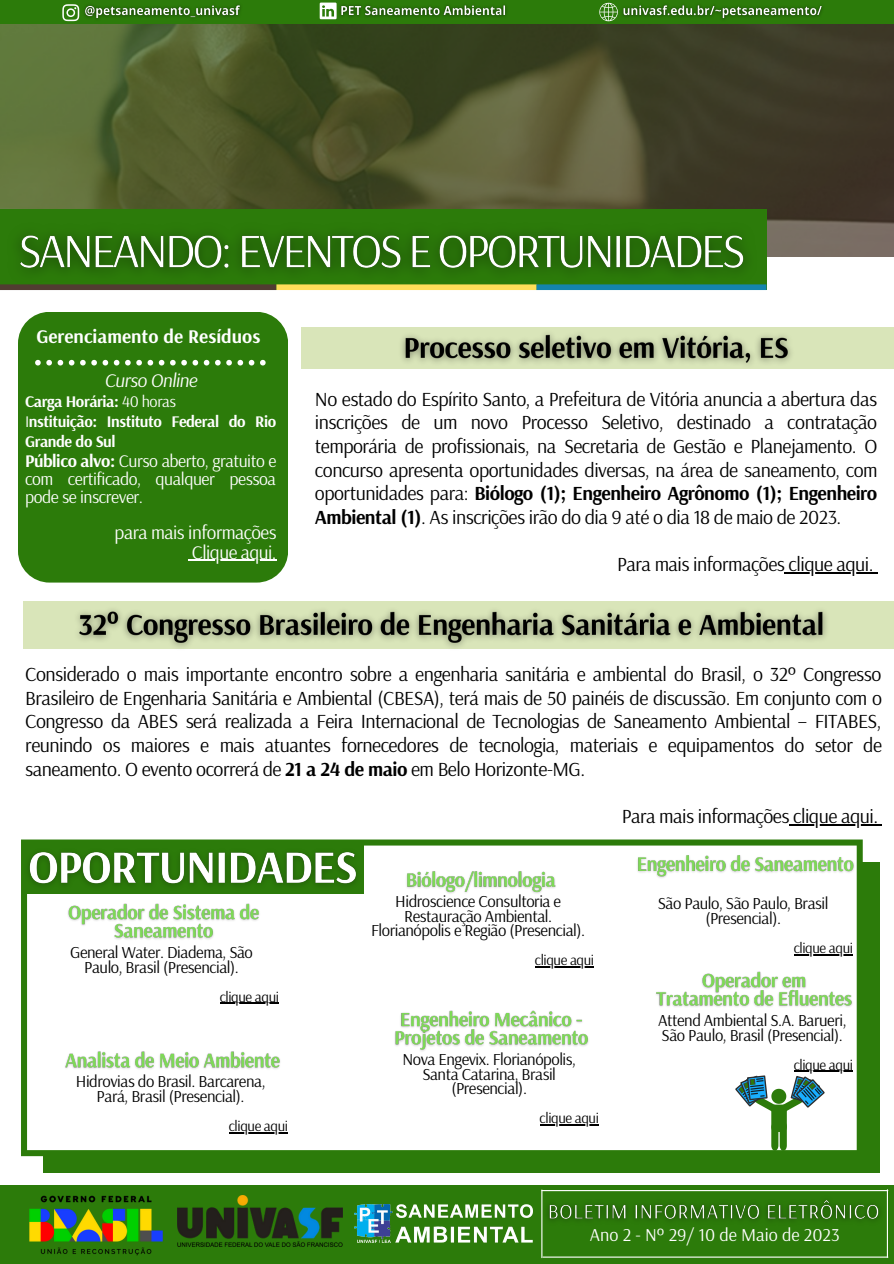
<style>
.page{position:relative;width:894px;height:1264px;background:#fff}
.page>*{position:absolute;margin:0;border:0;box-sizing:border-box;transform-origin:0 0}
.t1{font:19.95px/23.7px "Arsenal";letter-spacing:-.025em;color:#000;text-align:justify}
.t2{font:700 19.35px "Arsenal";color:#fff}
.t3{font:19.2px "Arsenal";letter-spacing:-.025em;color:#fff}
.t4{font:italic 19.2px "Arsenal";letter-spacing:-.025em;color:#fff}
.t5{font:18.15px "Arsenal";color:#fff}
.t6{font:17.7px/18px "Arsenal";letter-spacing:-.025em;color:#fff;text-align:justify}
.t7{font:16.65px/14.7px "Arsenal";letter-spacing:-.025em;color:#000;text-align:center}
.t8{font:700 16.2px/20.2px "Arsenal";letter-spacing:-.025em;color:#fff}
.t9{font:14.7px "Arsenal";letter-spacing:-.025em;color:#000}
.s1{font-weight:400}
.s2{font-weight:700}
</style>
<div class="page">
<svg style="left:0;top:24px;width:893px;height:232px"></svg>
<div style="left:0;top:0;width:893px;height:24px;background:#2c7b0a"></div>
<svg style="left:62px;top:4px;width:16px;height:17px"></svg>
<svg style="left:319px;top:3px;width:15px;height:16px"></svg>
<svg style="left:599px;top:2px;width:17px;height:20px"></svg>
<div style="left:0;top:1185px;width:893px;height:78px;background:#2c7b0a"></div>
<div style="left:18px;top:312px;width:269px;height:270px;background:#2c7b0a;border-radius:31px"></div>
<div style="left:44px;top:862px;width:835px;height:310px;background:#2c7b0a"></div>
<div style="left:21px;top:839px;width:841px;height:317px;background:#fff"></div>
<div style="left:301px;top:327px;width:592px;height:41px;background:#d9e5b9"></div>
<svg style="left:734px;top:1075px;width:90px;height:75px"></svg>
<hr style="left:543px;top:1256px;width:344px;height:1px;background:#fff">
<hr style="left:541px;top:1189px;width:1px;height:68px;background:#fff">
<hr style="left:886px;top:1189px;width:1px;height:68px;background:#fff">
<img style="left:541px;top:1189px;width:348px;height:45px">
<img style="left:177px;top:1195px;width:166px;height:51px">
<img style="left:354px;top:1204px;width:178px;height:38px">
<div style="left:23px;top:600px;width:870px;height:48px;background:#d9e5b9"></div>
<svg style="left:35px;top:360px;width:230px;height:5px"></svg>
<img style="left:29px;top:1195px;width:134px;height:61px">
<img style="left:21px;top:839px;width:346px;height:68px">
<img style="left:0;top:199px;width:770px;height:92px">
<img style="left:78px;top:4px;width:170px;height:22px">
<img style="left:334px;top:2px;width:178px;height:24px">
<img style="left:616px;top:4px;width:212px;height:22px">
<img style="left:133px;top:1077px;width:2px;height:16px">
<hr style="left:784px;top:572px;width:84px;height:1px;background:#000">
<img style="left:392px;top:334px;width:408px;height:35px">
<hr style="left:192px;top:559px;width:84px;height:2px;background:#fff">
<img style="left:67px;top:600px;width:775px;height:49px">
<hr style="left:793px;top:824px;width:84px;height:1px;background:#000">
<img style="left:64px;top:894px;width:199px;height:54px">
<hr style="left:220px;top:1002px;width:58px;height:2px;background:#000">
<img style="left:60px;top:1041px;width:225px;height:36px">
<hr style="left:229px;top:1132px;width:59px;height:1px;background:#000">
<img style="left:651px;top:962px;width:205px;height:54px">
<hr style="left:793px;top:1070px;width:59px;height:1px;background:#000">
<img style="left:632px;top:845px;width:226px;height:37px">
<hr style="left:793px;top:954px;width:59px;height:1px;background:#000">
<img style="left:390px;top:1001px;width:203px;height:54px">
<hr style="left:539px;top:1124px;width:59px;height:1px;background:#000">
<img style="left:401px;top:861px;width:159px;height:36px">
<hr style="left:534px;top:966px;width:59px;height:1px;background:#000">
<p class="t2" style="left:36px;top:323px;width:225px">Gerenciamento de Resíduos</p>
<p class="t4" style="left:104px;top:368px;width:94px">Curso Online</p>
<p class="t8" style="left:25px;top:390px;width:152px">Carga Horária: <span class="s1">40 horas</span></p>
<p class="t8" style="left:25px;top:410px;width:252px"><span class="s1">I</span>nstituição: Instituto Federal do Rio<br>Grande do Sul</p>
<p class="t6" style="left:25px;top:452px;width:253px"><span class="s2">Público alvo:</span> Curso aberto, gratuito e com certificado, qualquer pessoa pode se inscrever.</p>
<p class="t3" style="left:115px;top:520px;width:163px">para mais informações</p>
<p class="t3" style="left:192px;top:539px;width:86px">Clique aqui.</p>
<p class="t1" style="left:315px;top:386px;width:564px">No estado do Espírito Santo, a Prefeitura de Vitória anuncia a abertura das inscrições de um novo Processo Seletivo, destinado a contratação temporária de profissionais, na Secretaria de Gestão e Planejamento. O concurso apresenta oportunidades diversas, na área de saneamento, com oportunidades para: <span class="s2">Biólogo (1); Engenheiro Agrônomo (1); Engenheiro Ambiental (1)</span>. As inscrições irão do dia 9 até o dia 18 de maio de 2023.</p>
<p class="t1" style="left:617px;top:552px;width:258px">Para mais informações clique aqui.</p>
<p class="t1" style="left:25px;top:661px;width:858px">Considerado o mais importante encontro sobre a engenharia sanitária e ambiental do Brasil, o 32º Congresso Brasileiro de Engenharia Sanitária e Ambiental (CBESA), terá mais de 50 painéis de discussão. Em conjunto com o Congresso da ABES será realizada a Feira Internacional de Tecnologias de Saneamento Ambiental – FITABES, reunindo os maiores e mais atuantes fornecedores de tecnologia, materiais e equipamentos do setor de saneamento. O evento ocorrerá de <span class="s2">21 a 24 de maio</span> em Belo Horizonte-MG.</p>
<p class="t1" style="left:621px;top:803px;width:258px">Para mais informações clique aqui.</p>
<p class="t7" style="left:70px;top:944px;width:184px">General Water. Diadema, São<br>Paulo, Brasil (Presencial).</p>
<p class="t9" style="left:220px;top:987px;width:61px">clique aqui</p>
<p class="t7" style="left:76px;top:1073px;width:191px">Hidrovias do Brasil. Barcarena,<br>Pará, Brasil (Presencial).</p>
<p class="t9" style="left:229px;top:1116px;width:61px">clique aqui</p>
<p class="t7" style="left:371px;top:893px;width:215px">Hidroscience Consultoria e<br>Restauração Ambiental.<br>Florianópolis e Região (Presencial).</p>
<p class="t9" style="left:534px;top:950px;width:61px">clique aqui</p>
<p class="t7" style="left:402px;top:1051px;width:175px">Nova Engevix. Florianópolis,<br>Santa Catarina, Brasil (Presencial).</p>
<p class="t9" style="left:539px;top:1108px;width:61px">clique aqui</p>
<p class="t7" style="left:657px;top:895px;width:172px">São Paulo, São Paulo, Brasil (Presencial).</p>
<p class="t9" style="left:793px;top:938px;width:61px">clique aqui</p>
<p class="t7" style="left:658px;top:1012px;width:190px;text-align:left">Attend Ambiental S.A. Barueri,<br>São Paulo, Brasil (Presencial).</p>
<p class="t9" style="left:793px;top:1054px;width:61px">clique aqui</p>
<p class="t5" style="left:589px;top:1222px;width:251px">Ano 2 - Nº 29/ 10 de Maio de 2023</p>
</div>
